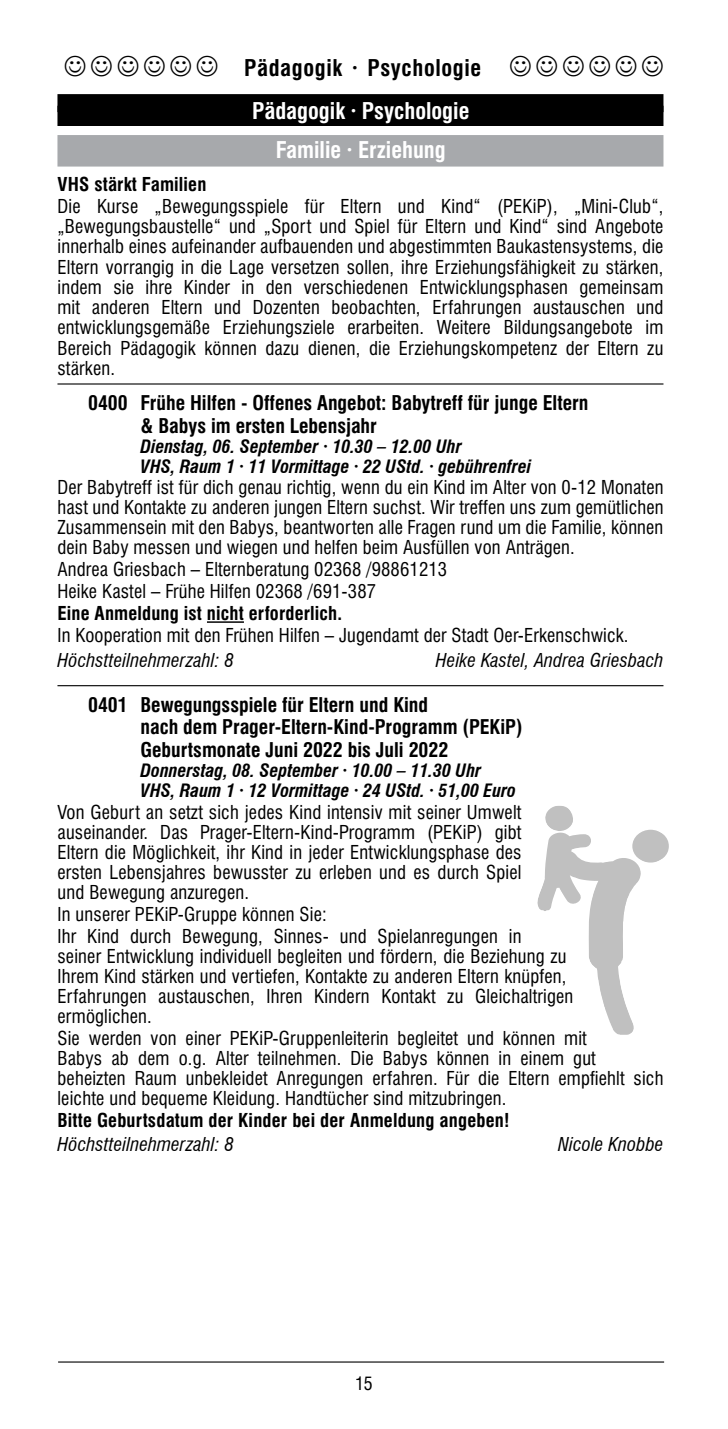
<style>
.page{position:relative;width:728px;height:1429px;background:#fff}
.page>*{position:absolute;margin:0;border:0;box-sizing:border-box;transform-origin:0 0}
.t1{font:700 condensed 22.5px/39.8px "Swiss 721 BT";color:#fff;text-align:center}
.t2{font:700 condensed 22.5px "Swiss 721 BT";letter-spacing:.03em;color:#000}
.t3{font:700 condensed 19.8px/22.5px "Swiss 721 BT";color:#000}
.t4{font:condensed 18.68px/20px "Swiss 721 BT";letter-spacing:.01em;color:#000}
.t5{font:700 condensed 18.68px "Swiss 721 BT";letter-spacing:.01em;color:#000}
.t6{font:italic condensed 18.68px "Swiss 721 BT";letter-spacing:.01em;color:#000}
.t7{font:italic 700 condensed 18px/20.2px "Swiss 721 BT";color:#000}
.t8{font:condensed 18px "Swiss 721 BT";color:#000}
</style>
<div class="page">
<hr style="left:58px;top:1361px;width:605px;height:1px;background:#000">
<div style="left:57px;top:94px;width:606px;height:18px;background:#000"></div>
<div style="left:57px;top:106px;width:606px;height:20px;background:#000"></div>
<div style="left:57px;top:135px;width:606px;height:32px;background:#a7a9ac"></div>
<hr style="left:57px;top:383px;width:606px;height:1px;background:#000">
<hr style="left:207px;top:621px;width:37px;height:2px;background:#000">
<hr style="left:57px;top:685px;width:606px;height:1px;background:#000">
<div style="left:632px;top:830px;width:36px;height:32px;background:#c0c0c0;border-radius:50%"></div>
<svg style="left:537px;top:832px;width:105px;height:203px"></svg>
<div style="left:545px;top:805px;width:28px;height:26px;background:#c0c0c0;border-radius:50%"></div>
<p class="t2" style="left:244px;top:54px;width:238px">Pädagogik · Psychologie</p>
<p class="t1" style="left:252px;top:90px;width:219px">Pädagogik · Psychologie<br>Familie · Erziehung</p>
<p class="t5" style="left:57px;top:173px;width:150px">VHS stärkt Familien</p>
<p class="t4" style="left:57px;top:196px;width:607px;text-align:justify">Die Kurse „Bewegungsspiele für Eltern und Kind“ (PEKiP), „Mini-Club“, „Bewegungsbaustelle“ und „Sport und Spiel für Eltern und Kind“ sind Angebote innerhalb eines aufeinander aufbauenden und abgestimmten Baukastensystems, die Eltern vorrangig in die Lage versetzen sollen, ihre Erziehungsfähigkeit zu stärken, indem sie ihre Kinder in den verschiedenen Entwicklungsphasen gemeinsam mit anderen Eltern und Dozenten beobachten, Erfahrungen austauschen und entwicklungsgemäße Erziehungsziele erarbeiten. Weitere Bildungsangebote im Bereich Pädagogik können dazu dienen, die Erziehungskompetenz der Eltern zu stärken.</p>
<p class="t3" style="left:140px;top:392px;width:449px;text-indent:-52px">0400 Frühe Hilfen - Offenes Angebot: Babytreff für junge Eltern &amp; Babys im ersten Lebensjahr</p>
<p class="t7" style="left:140px;top:436px;width:392px">Dienstag, 06. September · 10.30 – 12.00 Uhr<br>VHS, Raum 1 · 11 Vormittage · 22 UStd. · gebührenfrei</p>
<p class="t4" style="left:57px;top:477px;width:607px;text-align:justify">Der Babytreff ist für dich genau richtig, wenn du ein Kind im Alter von 0-12 Monaten hast und Kontakte zu anderen jungen Eltern suchst. Wir treffen uns zum gemütlichen Zusammensein mit den Babys, beantworten alle Fragen rund um die Familie, können dein Baby messen und wiegen und helfen beim Ausfüllen von Anträgen.</p>
<p class="t4" style="left:57px;top:558px;width:391px;line-height:22.1px">Andrea Griesbach – Elternberatung 02368 /98861213<br>Heike Kastel – Frühe Hilfen 02368 /691-387</p>
<p class="t5" style="left:57px;top:602px;width:286px">Eine Anmeldung ist nicht erforderlich.</p>
<p class="t4" style="left:57px;top:625px;width:572px">In Kooperation mit den Frühen Hilfen – Jugendamt der Stadt Oer-Erkenschwick.</p>
<p class="t6" style="left:57px;top:649px;width:178px">Höchstteilnehmerzahl: 8</p>
<p class="t6" style="left:435px;top:649px;width:229px">Heike Kastel, Andrea Griesbach</p>
<p class="t3" style="left:140px;top:693px;width:383px;text-indent:-52px">0401 Bewegungsspiele für Eltern und Kind<br>nach dem Prager-Eltern-Kind-Programm (PEKiP)<br>Geburtsmonate Juni 2022 bis Juli 2022</p>
<p class="t7" style="left:140px;top:760px;width:377px">Donnerstag, 08. September · 10.00 – 11.30 Uhr<br>VHS, Raum 1 · 12 Vormittage · 24 UStd. · 51,00 Euro</p>
<p class="t4" style="left:57px;top:802px;width:465px;text-align:justify">Von Geburt an setzt sich jedes Kind intensiv mit seiner Umwelt auseinander. Das Prager-Eltern-Kind-Programm (PEKiP) gibt Eltern die Möglichkeit, ihr Kind in jeder Entwicklungsphase des ersten Lebensjahres bewusster zu erleben und es durch Spiel und Bewegung anzuregen.</p>
<p class="t4" style="left:57px;top:903px;width:465px;line-height:22.1px">In unserer PEKiP-Gruppe können Sie:<br>Ihr Kind durch Bewegung, Sinnes- und Spielanregungen in</p>
<p class="t4" style="left:57px;top:946px;width:517px">seiner Entwicklung individuell begleiten und fördern, die Beziehung zu Ihrem Kind stärken und vertiefen, Kontakte zu anderen Eltern knüpfen, Erfahrungen austauschen, Ihren Kindern Kontakt zu Gleichaltrigen ermöglichen.</p>
<p class="t4" style="left:57px;top:1028px;width:607px">Sie werden von einer PEKiP-Gruppenleiterin begleitet und können mit<br>Babys ab dem o.g. Alter teilnehmen. Die Babys können in einem gut beheizten Raum unbekleidet Anregungen erfahren. Für die Eltern empfiehlt sich leichte und bequeme Kleidung. Handtücher sind mitzubringen.</p>
<p class="t5" style="left:57px;top:1108px;width:453px">Bitte Geburtsdatum der Kinder bei der Anmeldung angeben!</p>
<p class="t6" style="left:57px;top:1133px;width:178px">Höchstteilnehmerzahl: 8</p>
<p class="t6" style="left:557px;top:1133px;width:107px">Nicole Knobbe</p>
<p class="t8" style="left:355px;top:1373px;width:19px">15</p>
</div>
